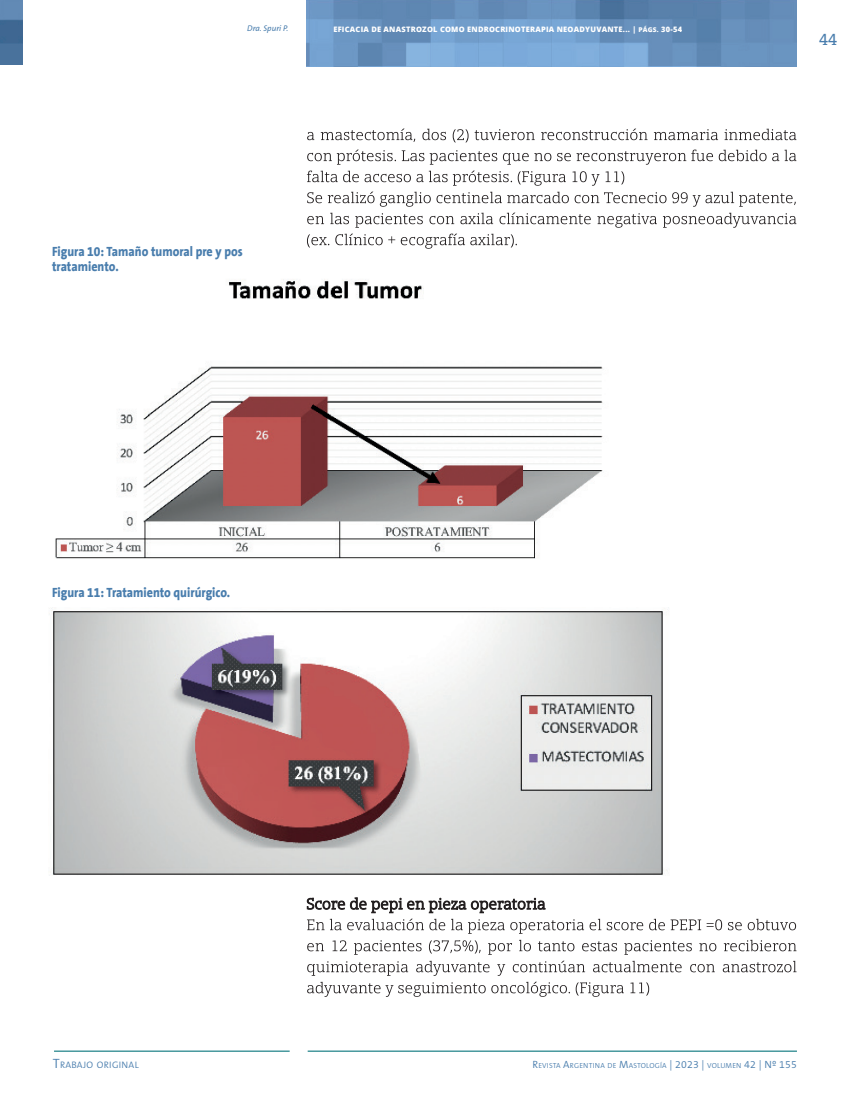
<style>
.page{position:relative;width:851px;height:1106px;background:#fff}
.page>*{position:absolute;margin:0;border:0;box-sizing:border-box;transform-origin:0 0}
.t1{font:16.5px "The Serif Caps";color:#497dad}
.t2{font:800 13.5px/15px "The Sans B8";color:#497dad;scale:.89 1}
.t3{font:300 9.45px "The Sans B4";letter-spacing:.03em;color:#497dad}
.t4{font:italic 8.25px "The Sans B5 Plain";color:#497dad}
.t5{font:800 7.5px "Open Sans";letter-spacing:.03em;color:#fff}
.t6{font:300 7.35px "The Sans B4";letter-spacing:.03em;color:#497dad}
.s1{font-size:6.6px}
.s2{font-size:13.5px}
.s3{font-size:10.5px}
</style>
<div class="page">
<hr style="left:54px;top:1050px;width:235px;height:2px;background:#47989d">
<hr style="left:307px;top:1050px;width:489px;height:2px;background:#47989d">
<img style="left:0;top:0;width:22px;height:65px">
<img style="left:306px;top:0;width:490px;height:67px">
<svg style="left:307px;top:981px;width:342px;height:15px"></svg>
<svg style="left:307px;top:960px;width:489px;height:15px"></svg>
<svg style="left:307px;top:939px;width:489px;height:15px"></svg>
<svg style="left:307px;top:897px;width:489px;height:36px"></svg>
<svg style="left:307px;top:234px;width:210px;height:15px"></svg>
<svg style="left:307px;top:213px;width:489px;height:15px"></svg>
<svg style="left:307px;top:192px;width:488px;height:15px"></svg>
<svg style="left:307px;top:171px;width:317px;height:15px"></svg>
<svg style="left:307px;top:150px;width:489px;height:15px"></svg>
<svg style="left:307px;top:129px;width:489px;height:13px"></svg>
<img style="left:55px;top:279px;width:548px;height:280px">
<img style="left:50px;top:607px;width:619px;height:269px">
<p class="t4" style="left:247px;top:24px;width:42px">Dra. Spuri P.</p>
<p class="t5" style="left:333px;top:23px;width:350px">EFICACIA DE ANASTROZOL COMO ENDROCRINOTERAPIA NEOADYUVANTE... | <span class="s1">PÁGS.</span> 30-54</p>
<p class="t2" style="left:52px;top:244px;width:216px">Figura 10: Tamaño tumoral pre y pos tratamiento.</p>
<p class="t2" style="left:52px;top:585px;width:201px">Figura 11: Tratamiento quirúrgico.</p>
<p class="t1" style="left:819px;top:25px;width:19px">44</p>
<p class="t3" style="left:53px;top:1059px;width:87px"><span class="s2">T</span>RABAJO ORIGINAL</p>
<p class="t6" style="left:532px;top:1061px;width:266px"><span class="s3">R</span>EVISTA <span class="s3">A</span>RGENTINA DE <span class="s3">M</span>ASTOLOGÍA <span class="s3">| 2023 |</span> VOLUMEN <span class="s3">42 | Nº 155</span></p>
</div>
